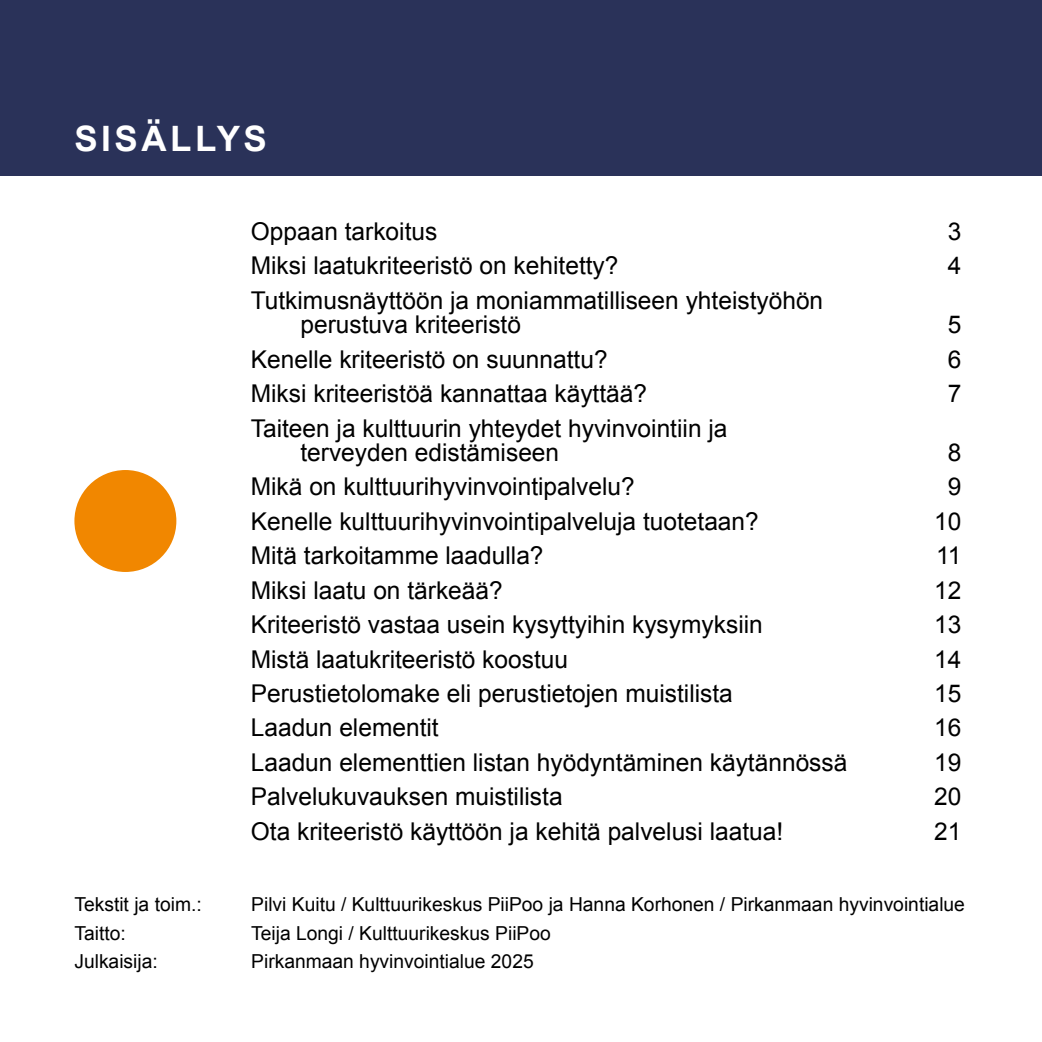
<style>
.page{position:relative;width:1042px;height:1042px;background:#fff}
.page>*{position:absolute;margin:0;border:0;box-sizing:border-box;transform-origin:0 0}
.H1_sisällysotsikko{font:700 35px "Arial";letter-spacing:.1em;color:#fff}
.t1{font:24.5px/24.5px "Arial";color:#000}
.P_sitaatti_kuirsiivi{font:19.25px "Arial";color:#000}
</style>
<div class="page">
<div style="left:0;top:0;width:1042px;height:175px;background:#2a3259"></div>
<div style="left:74px;top:470px;width:102px;height:102px;background:#f18700;border-radius:50%"></div>
<h1 class="H1_sisällysotsikko" style="left:74px;top:116px;width:194px">SISÄLLYS</h1>
<p class="t1" style="left:251px;top:219px;width:188px">Oppaan tarkoitus</p>
<p class="t1" style="left:948px;top:219px;width:15px">3</p>
<p class="t1" style="left:251px;top:254px;width:369px">Miksi laatukriteeristö on kehitetty?</p>
<p class="t1" style="left:948px;top:254px;width:15px">4</p>
<p class="t1" style="left:300px;top:288px;width:524px;text-indent:-50px">Tutkimusnäyttöön ja moniammatilliseen yhteistyöhön perustuva kriteeristö</p>
<p class="t1" style="left:948px;top:313px;width:15px">5</p>
<p class="t1" style="left:251px;top:347px;width:358px">Kenelle kriteeristö on suunnattu?</p>
<p class="t1" style="left:948px;top:347px;width:15px">6</p>
<p class="t1" style="left:251px;top:381px;width:398px">Miksi kriteeristöä kannattaa käyttää?</p>
<p class="t1" style="left:948px;top:381px;width:15px">7</p>
<p class="t1" style="left:300px;top:416px;width:428px;text-indent:-50px">Taiteen ja kulttuurin yhteydet hyvinvointiin ja terveyden edistämiseen</p>
<p class="t1" style="left:948px;top:440px;width:15px">8</p>
<p class="t1" style="left:251px;top:475px;width:385px">Mikä on kulttuurihyvinvointipalvelu?</p>
<p class="t1" style="left:948px;top:475px;width:15px">9</p>
<p class="t1" style="left:251px;top:509px;width:509px">Kenelle kulttuurihyvinvointipalveluja tuotetaan?</p>
<p class="t1" style="left:934px;top:509px;width:29px">10</p>
<p class="t1" style="left:251px;top:544px;width:294px">Mitä tarkoitamme laadulla?</p>
<p class="t1" style="left:936px;top:544px;width:27px">11</p>
<p class="t1" style="left:251px;top:578px;width:253px">Miksi laatu on tärkeää?</p>
<p class="t1" style="left:934px;top:578px;width:29px">12</p>
<p class="t1" style="left:251px;top:612px;width:513px">Kriteeristö vastaa usein kysyttyihin kysymyksiin</p>
<p class="t1" style="left:934px;top:612px;width:29px">13</p>
<p class="t1" style="left:251px;top:647px;width:319px">Mistä laatukriteeristö koostuu</p>
<p class="t1" style="left:934px;top:647px;width:29px">14</p>
<p class="t1" style="left:251px;top:681px;width:483px">Perustietolomake eli perustietojen muistilista</p>
<p class="t1" style="left:934px;top:681px;width:29px">15</p>
<p class="t1" style="left:251px;top:716px;width:189px">Laadun elementit</p>
<p class="t1" style="left:934px;top:716px;width:29px">16</p>
<p class="t1" style="left:251px;top:750px;width:598px">Laadun elementtien listan hyödyntäminen käytännössä</p>
<p class="t1" style="left:934px;top:750px;width:29px">19</p>
<p class="t1" style="left:251px;top:785px;width:313px">Palvelukuvauksen muistilista</p>
<p class="t1" style="left:934px;top:785px;width:29px">20</p>
<p class="t1" style="left:251px;top:819px;width:534px">Ota kriteeristö käyttöön ja kehitä palvelusi laatua!</p>
<p class="t1" style="left:934px;top:819px;width:29px">21</p>
<p class="P_sitaatti_kuirsiivi" style="left:74px;top:892px;width:129px">Tekstit ja toim.:</p>
<p class="P_sitaatti_kuirsiivi" style="left:251px;top:892px;width:715px">Pilvi Kuitu / Kulttuurikeskus PiiPoo ja Hanna Korhonen / Pirkanmaan hyvinvointialue</p>
<p class="P_sitaatti_kuirsiivi" style="left:74px;top:920px;width:53px">Taitto:</p>
<p class="P_sitaatti_kuirsiivi" style="left:251px;top:920px;width:301px">Teija Longi / Kulttuurikeskus PiiPoo</p>
<p class="P_sitaatti_kuirsiivi" style="left:74px;top:948px;width:85px">Julkaisija:</p>
<p class="P_sitaatti_kuirsiivi" style="left:251px;top:948px;width:284px">Pirkanmaan hyvinvointialue 2025</p>
</div>
